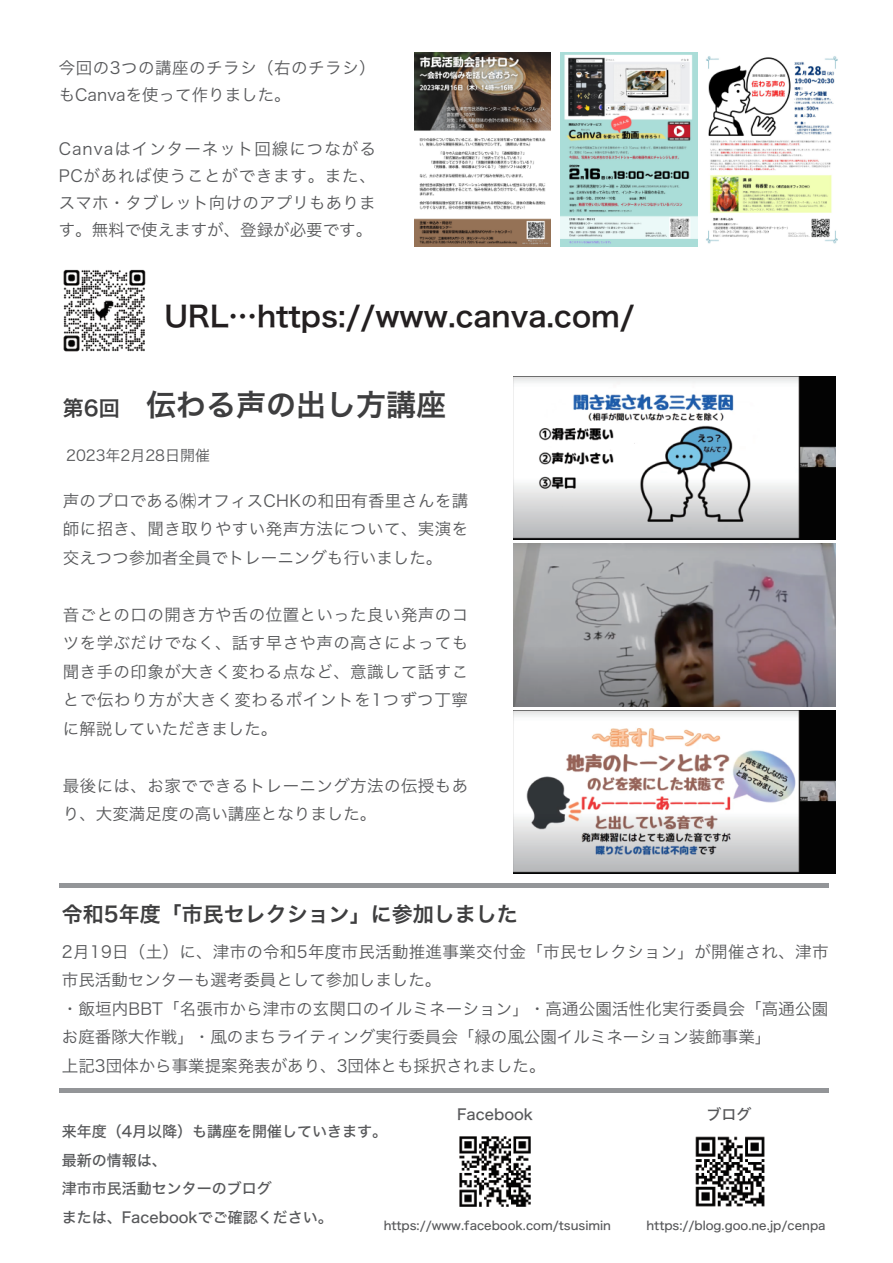
<style>
.page{position:relative;width:893px;height:1263px;background:#fff}
.page>*{position:absolute;margin:0;border:0;box-sizing:border-box;transform-origin:0 0}
.t1{font:30px "Hiragino Sans W6";color:#3e3e3f}
.t2{font:28.5px "Hiragino Sans W6";color:#231f20}
.t3{font:21px "Hiragino Sans W6";color:#3e3e3f}
.t4{font:16.5px/28.5px "Hira Kaku Pro W3";letter-spacing:.01em;color:#57585a;text-align:justify}
.t5{font:16.5px/27px "Hira Kaku Pro W3";letter-spacing:.03em;color:#57585a}
.t6{font:15px/28.5px "Hiragino Sans W5";color:#57585a}
.t7{font:15px "Hira Kaku Pro W3";color:#57585a}
.t8{font:12px "Hiragino Sans W5";color:#57585a}
.s1{font-size:21px}
</style>
<div class="page">
<hr style="left:59px;top:1088px;width:769px;height:4px;background:#939598">
<hr style="left:59px;top:883px;width:769px;height:4px;background:#939598">
<img style="left:459px;top:1136px;width:72px;height:71px">
<img style="left:695px;top:1136px;width:70px;height:71px">
<img style="left:561px;top:53px;width:136px;height:193px">
<img style="left:414px;top:53px;width:137px;height:193px">
<img style="left:706px;top:56px;width:132px;height:188px">
<img style="left:63px;top:269px;width:83px;height:83px">
<img style="left:513px;top:711px;width:323px;height:163px">
<img style="left:513px;top:543px;width:323px;height:164px">
<img style="left:513px;top:376px;width:323px;height:163px">
<p class="t5" style="left:59px;top:53px;width:319px">今回の3つの講座のチラシ（右のチラシ）もCanvaを使って作りました。</p>
<p class="t4" style="left:59px;top:134px;width:319px;line-height:27px">Canvaはインターネット回線につながるPCがあれば使うことができます。また、スマホ・タブレット向けのアプリもあります。無料で使えますが、登録が必要です。</p>
<h2 class="t2" style="left:165px;top:290px;width:472px">URL…https://www.canva.com/</h2>
<h1 class="t1" style="left:63px;top:377px;width:385px"><span class="s1">第6回</span> 伝わる声の出し方講座</h1>
<p class="t7" style="left:66px;top:442px;width:145px">2023年2月28日開催</p>
<p class="t4" style="left:63px;top:485px;width:407px">声のプロである㈱オフィスCHKの和田有香里さんを講師に招き、聞き取りやすい発声方法について、実演を交えつつ参加者全員でトレーニングも行いました。</p>
<p class="t4" style="left:63px;top:599px;width:407px">音ごとの口の開き方や舌の位置といった良い発声のコツを学ぶだけでなく、話す早さや声の高さによっても聞き手の印象が大きく変わる点など、意識して話すことで伝わり方が大きく変わるポイントを1つずつ丁寧に解説していただきました。</p>
<p class="t4" style="left:63px;top:770px;width:407px">最後には、お家でできるトレーニング方法の伝授もあり、大変満足度の高い講座となりました。</p>
<p class="t3" style="left:62px;top:895px;width:457px">令和5年度「市民セレクション」に参加しました</p>
<p class="t4" style="left:62px;top:936px;width:768px;text-align:left">2月19日（土）に、津市の令和5年度市民活動推進事業交付金「市民セレクション」が開催され、津市市民活動センターも選考委員として参加しました。<br>・飯垣内BBT「名張市から津市の玄関口のイルミネーション」・高通公園活性化実行委員会「高通公園お庭番隊大作戦」・風のまちライティング実行委員会「緑の風公園イルミネーション装飾事業」<br>上記3団体から事業提案発表があり、3団体とも採択されました。</p>
<p class="t6" style="left:457px;top:1099px;width:77px">Facebook</p>
<p class="t6" style="left:62px;top:1116px;width:327px">来年度（4月以降）も講座を開催していきます。最新の情報は、<br>津市市民活動センターのブログ<br>または、Facebookでご確認ください。</p>
<p class="t8" style="left:384px;top:1215px;width:229px">https://www.facebook.com/tsusimin</p>
<p class="t6" style="left:706px;top:1099px;width:46px">ブログ</p>
<p class="t8" style="left:646px;top:1215px;width:181px">https://blog.goo.ne.jp/cenpa</p>
</div>
